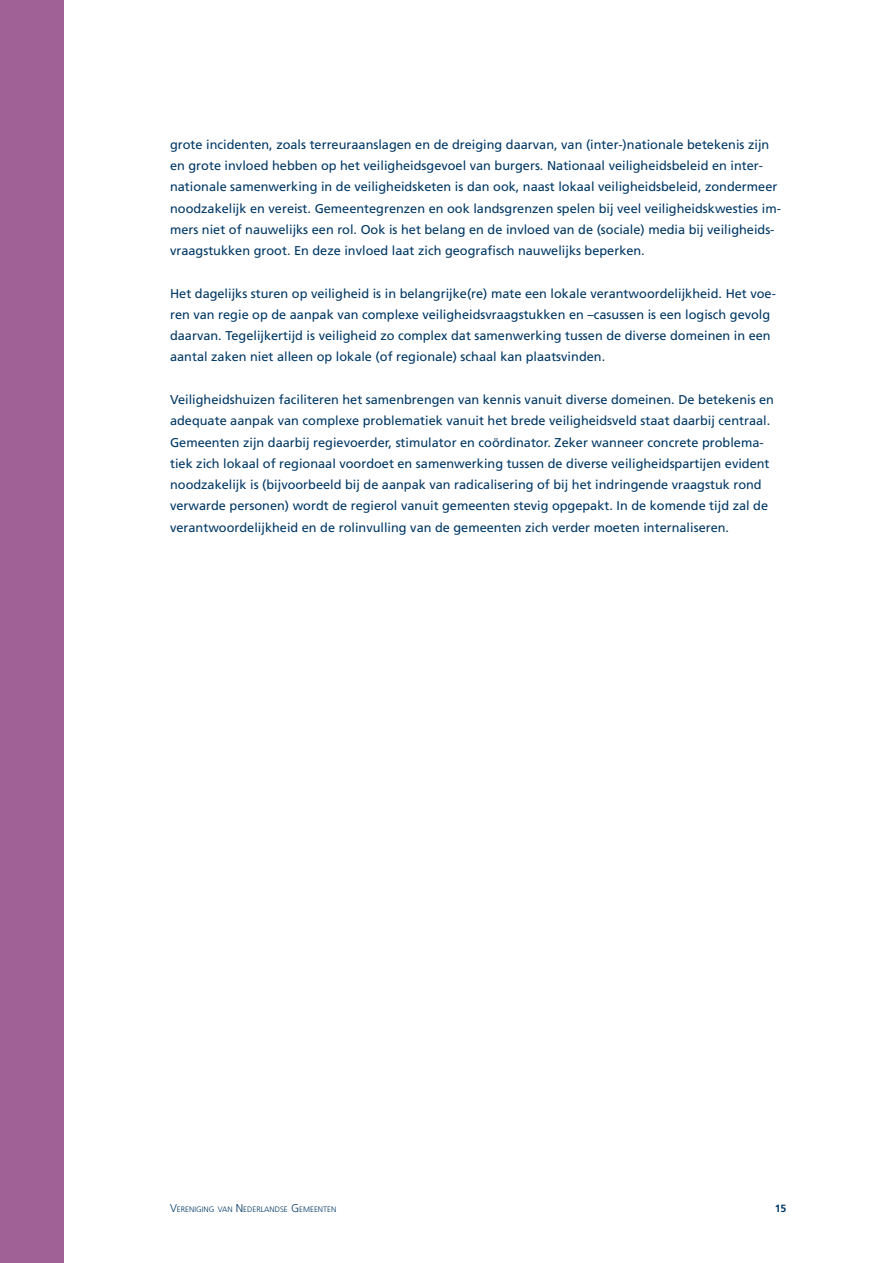
<style>
.page{position:relative;width:893px;height:1263px;background:#fff}
.page>*{position:absolute;margin:0;border:0;box-sizing:border-box;transform-origin:0 0}
._004_Broodtekst___8{font:12.75px/21.3px "Frutiger LT Std";color:#003865}
.t1{font:700 10.5px "Frutiger LT Std";color:#003865}
.t2{font:300 7.8px "Frutiger LT Std";color:#003865}
.s1{font-size:11.25px}
</style>
<div class="page">
<div style="left:0;top:0;width:64px;height:1263px;background:#a06197"></div>
<p class="_004_Broodtekst___8" style="left:170px;top:134px;width:612px">grote incidenten, zoals terreuraanslagen en de dreiging daarvan, van (inter-)nationale betekenis zijn en grote invloed hebben op het veiligheidsgevoel van burgers. Nationaal veiligheidsbeleid en inter&shy;nationale samenwerking in de veiligheidsketen is dan ook, naast lokaal veiligheidsbeleid, zondermeer noodzakelijk en vereist. Gemeentegrenzen en ook landsgrenzen spelen bij veel veiligheidskwesties im&shy;mers niet of nauwelijks een rol. Ook is het belang en de invloed van de (sociale) media bij veiligheids&shy;vraagstukken groot. En deze invloed laat zich geografisch nauwelijks beperken.</p>
<p class="_004_Broodtekst___8" style="left:170px;top:283px;width:607px">Het dagelijks sturen op veiligheid is in belangrijke(re) mate een lokale verantwoordelijkheid. Het voe&shy;ren van regie op de aanpak van complexe veiligheidsvraagstukken en –casussen is een logisch gevolg daarvan. Tegelijkertijd is veiligheid zo complex dat samenwerking tussen de diverse domeinen in een aantal zaken niet alleen op lokale (of regionale) schaal kan plaatsvinden.</p>
<p class="_004_Broodtekst___8" style="left:170px;top:389px;width:605px">Veiligheidshuizen faciliteren het samenbrengen van kennis vanuit diverse domeinen. De betekenis en adequate aanpak van complexe problematiek vanuit het brede veiligheidsveld staat daarbij centraal.<br>Gemeenten zijn daarbij regievoerder, stimulator en coördinator. Zeker wanneer concrete problema&shy;tiek zich lokaal of regionaal voordoet en samenwerking tussen de diverse veiligheidspartijen evident noodzakelijk is (bijvoorbeeld bij de aanpak van radicalisering of bij het indringende vraagstuk rond verwarde personen) wordt de regierol vanuit gemeenten stevig opgepakt. In de komende tijd zal de verantwoordelijkheid en de rolinvulling van de gemeenten zich verder moeten internaliseren.</p>
<p class="t2" style="left:170px;top:1205px;width:168px"><span class="s1">V</span>ERENIGING VAN <span class="s1">N</span> EDERLANDSE <span class="s1">G</span> EMEENTEN</p>
<p class="t1" style="left:775px;top:1202px;width:13px">15</p>
</div>
